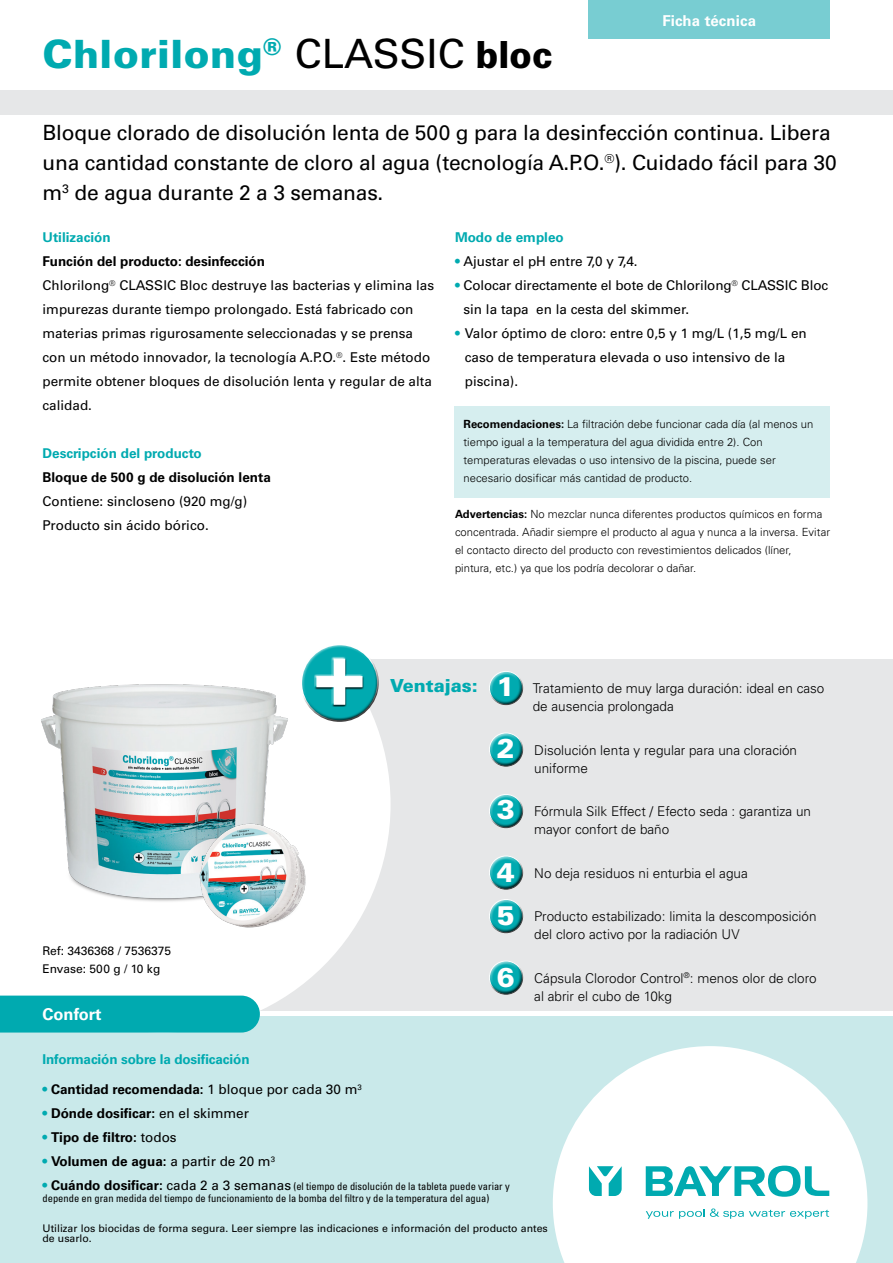
<style>
.page{position:relative;width:893px;height:1263px;background:#fff}
.page>*{position:absolute;margin:0;border:0;box-sizing:border-box;transform-origin:0 0}
.t1{font:700 86.7px "Univers LT Std";color:#fff}
.t2{font:900 39px "Univers LT Std";letter-spacing:.01em;color:#00aab0}
.t3{font:900 27px "Univers LT Std";color:#fff}
.t4{font:21px/30px "Univers LT Std";letter-spacing:-.01em;color:#000}
.t5{font:900 18px "Univers LT Std";color:#00aab0}
.t6{font:700 16.5px "Univers LT Std";color:#fff}
.t7{font:700 15px "Univers LT Std";letter-spacing:.01em;color:#fff}
.t8{font:13.5px/24px "Univers LT Std";color:#000}
.t9{font:300 13.5px/18px "Univers LT Std";color:#000}
.t10{font:700 13.5px "Univers LT Std";color:#000}
.t11{font:700 13.5px "Univers LT Std";color:#00aab0}
.t12{font:12px/18px "Univers LT Std";color:#000}
.t13{font:300 11.25px/18px "Univers LT Std";color:#000}
.t14{font:condensed 10.5px/12px "Univers LT Std";color:#000}
.t15{font:10.5px/10.5px "Univers LT Std";color:#000}
.s1{font-weight:400;font-size:40.35px;color:#000}
.s2{font-size:37.35px;color:#000}
.s3{font-weight:700}
.s4{color:#00aab0}
.s5{font-weight:400;color:#00aab0}
.s6{font-weight:400}
.s7{font-stretch:normal;font-size:13.5px;color:#00aab0}
.s8{font-weight:700;font-stretch:normal;font-size:13.5px}
.s9{font-stretch:normal;font-size:13.5px}
</style>
<div class="page">
<div style="left:454px;top:407px;width:375px;height:91px;background:#d6eeef"></div>
<div style="left:0;top:1016px;width:893px;height:247px;background:#c9e9ea"></div>
<div style="left:163px;top:660px;width:730px;height:351px;background:#e6e7e8"></div>
<div style="left:0;top:91px;width:893px;height:24px;background:#e6e7e8"></div>
<svg style="left:553px;top:1046px;width:314px;height:217px;fill:#fff"></svg>
<svg style="left:163px;top:659px;width:228px;height:351px;fill:#fff"></svg>
<div style="left:588px;top:0;width:242px;height:38px;background:#78cdd2"></div>
<div style="left:486px;top:668px;width:38px;height:30px;background:#fff;opacity:.75"></div>
<div style="left:488px;top:676px;width:40px;height:29px;background:#000;opacity:.75"></div>
<div style="left:486px;top:729px;width:38px;height:30px;background:#fff;opacity:.75"></div>
<div style="left:488px;top:737px;width:40px;height:30px;background:#000;opacity:.75"></div>
<div style="left:486px;top:791px;width:38px;height:30px;background:#fff;opacity:.75"></div>
<div style="left:488px;top:799px;width:40px;height:29px;background:#000;opacity:.75"></div>
<div style="left:486px;top:852px;width:38px;height:30px;background:#fff;opacity:.75"></div>
<div style="left:488px;top:860px;width:40px;height:30px;background:#000;opacity:.75"></div>
<div style="left:486px;top:896px;width:38px;height:30px;background:#fff;opacity:.75"></div>
<div style="left:488px;top:904px;width:40px;height:29px;background:#000;opacity:.75"></div>
<div style="left:486px;top:957px;width:38px;height:30px;background:#fff;opacity:.75"></div>
<div style="left:488px;top:965px;width:40px;height:30px;background:#000;opacity:.75"></div>
<svg style="left:646px;top:1165px;width:183px;height:32px"></svg>
<svg style="left:646px;top:1208px;width:183px;height:11px"></svg>
<svg style="left:589px;top:1166px;width:33px;height:30px"></svg>
<div style="left:0;top:995px;width:260px;height:37px;background:#00aab0"></div>
<img style="left:41px;top:673px;width:250px;height:298px">
<img style="left:192px;top:822px;width:117px;height:144px">
<div style="left:297px;top:639px;width:79px;height:63px;background:#fff;opacity:.75"></div>
<div style="left:301px;top:656px;width:79px;height:67px;background:#000;opacity:.75"></div>
<div style="left:315px;top:657px;width:49px;height:49px;background:#fff;opacity:.75"></div>
<div style="left:315px;top:658px;width:50px;height:49px;background:#000;opacity:.75"></div>
<h2 class="t2" style="left:43px;top:30px;width:512px">Chlorilong<sup>®</sup> <span class="s1">CLASSIC</span> <span class="s2">bloc</span></h2>
<p class="t7" style="left:662px;top:12px;width:95px">Ficha técnica</p>
<h3 class="t4" style="left:43px;top:118px;width:796px">Bloque clorado de disolución lenta de 500 g para la desinfección continua. Libera una cantidad constante de cloro al agua (tecnología A.P.O.<sup>®</sup>). Cuidado fácil para 30 m<sup>3</sup> de agua durante 2 a 3 semanas.</h3>
<p class="t11" style="left:43px;top:230px;width:70px">Utilización</p>
<p class="t8" style="left:43px;top:250px;width:393px"><span class="s3">Función del producto: desinfección<br></span>Chlorilong<sup>®</sup> CLASSIC Bloc destruye las bacterias y elimina las impurezas durante tiempo prolongado. Está fabricado con materias primas rigurosamente seleccionadas y se prensa con un método innovador, la tecnología A.P.O.<sup>®</sup>. Este método permite obtener bloques de disolución lenta y regular de alta calidad.</p>
<p class="t11" style="left:43px;top:446px;width:161px">Descripción del producto</p>
<p class="t10" style="left:43px;top:470px;width:230px">Bloque de 500 g de disolución lenta</p>
<p class="t8" style="left:43px;top:490px;width:206px">Contiene: sincloseno (920 mg/g)<br>Producto sin ácido bórico.</p>
<p class="t11" style="left:455px;top:230px;width:110px">Modo de empleo</p>
<p class="t8" style="left:455px;top:250px;width:184px"><span class="s4">•</span> Ajustar el pH entre 7,0 y 7,4.</p>
<p class="t8" style="left:463px;top:274px;width:366px;text-indent:-8px"><span class="s4">•</span> Colocar directamente el bote de Chlorilong<sup>®</sup> CLASSIC Bloc sin la tapa en la cesta del skimmer.</p>
<p class="t8" style="left:465px;top:322px;width:343px;text-indent:-10px"><span class="s4">•</span> Valor óptimo de cloro: entre 0,5 y 1 mg/L (1,5 mg/L en caso de temperatura elevada o uso intensivo de la piscina).</p>
<p class="t13" style="left:463px;top:415px;width:351px"><span class="s3">Recomendaciones:</span> La filtración debe funcionar cada día (al menos un tiempo igual a la temperatura del agua dividida entre 2). Con temperaturas elevadas o uso intensivo de la piscina, puede ser necesario dosificar más cantidad de producto.</p>
<p class="t13" style="left:455px;top:505px;width:377px"><span class="s3">Advertencias:</span> No mezclar nunca diferentes productos químicos en forma concentrada. Añadir siempre el producto al agua y nunca a la inversa. Evitar el contacto directo del producto con revestimientos delicados (líner, pintura, etc.) ya que los podría decolorar o dañar.</p>
<p class="t12" style="left:43px;top:942px;width:130px">Ref: 3436368 / 7536375<br>Envase: 500 g / 10 kg</p>
<h1 class="t1" style="left:314px;top:623px;width:52px">+</h1>
<h3 class="t5" style="left:390px;top:675px;width:89px">Ventajas:</h3>
<h3 class="t3" style="left:497px;top:670px;width:20px">1</h3>
<p class="t9" style="left:533px;top:679px;width:293px">Tratamiento de muy larga duración: ideal en caso de ausencia prolongada</p>
<h3 class="t3" style="left:497px;top:731px;width:20px">2</h3>
<p class="t9" style="left:534px;top:741px;width:264px">Disolución lenta y regular para una cloración uniforme</p>
<h3 class="t3" style="left:497px;top:793px;width:20px">3</h3>
<p class="t9" style="left:534px;top:802px;width:278px">Fórmula Silk Effect / Efecto seda : garantiza un mayor confort de baño</p>
<h3 class="t3" style="left:497px;top:855px;width:20px">4</h3>
<p class="t9" style="left:534px;top:864px;width:215px">No deja residuos ni enturbia el agua</p>
<h3 class="t3" style="left:497px;top:898px;width:20px">5</h3>
<p class="t9" style="left:534px;top:907px;width:284px">Producto estabilizado: limita la descomposición del cloro activo por la radiación UV</p>
<h3 class="t3" style="left:497px;top:960px;width:20px">6</h3>
<p class="t9" style="left:534px;top:969px;width:284px">Cápsula Clorodor Control<sup>®</sup>: menos olor de cloro al abrir el cubo de 10kg</p>
<p class="t6" style="left:43px;top:1004px;width:60px">Confort</p>
<p class="t11" style="left:43px;top:1052px;width:209px">Información sobre la dosificación</p>
<p class="t10" style="left:43px;top:1082px;width:321px"><span class="s5">•</span> Cantidad recomendada: <span class="s6">1 bloque por cada 30 m</span><sup>3</sup></p>
<p class="t10" style="left:43px;top:1106px;width:208px"><span class="s5">•</span> Dónde dosificar: <span class="s6">en el skimmer</span></p>
<p class="t10" style="left:43px;top:1130px;width:136px"><span class="s5">•</span> Tipo de filtro: <span class="s6">todos</span></p>
<p class="t10" style="left:43px;top:1154px;width:234px"><span class="s5">•</span> Volumen de agua: <span class="s6">a partir de 20 m</span><sup>3</sup></p>
<p class="t14" style="left:43px;top:1180px;width:469px"><span class="s7">•</span> <span class="s8">Cuándo dosificar:</span> <span class="s9">cada 2 a 3 semanas</span> (el tiempo de disolución de la tableta puede variar y depende en gran medida del tiempo de funcionamiento de la bomba del filtro y de la temperatura del agua)</p>
<p class="t15" style="left:43px;top:1223px;width:507px">Utilizar los biocidas de forma segura. Leer siempre las indicaciones e información del producto antes de usarlo.</p>
</div>
